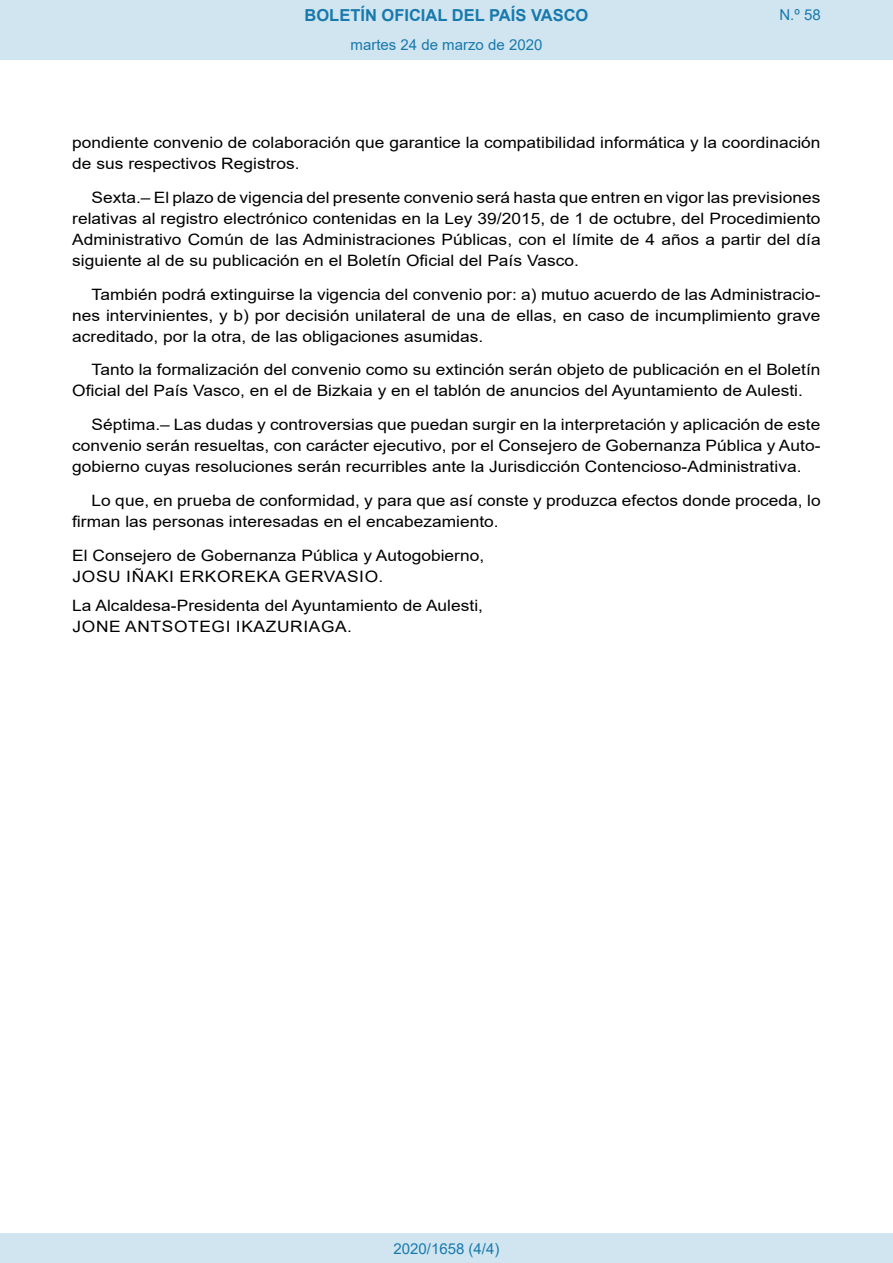
<style>
.page{position:relative;width:893px;height:1263px;background:#fff}
.page>*{position:absolute;margin:0;border:0;box-sizing:border-box;transform-origin:0 0}
.t1{font:700 16.5px "Arial";color:#1879ad}
.BOPVDetalle{font:15.6px/21px "Arial";color:#000;scale:1.11 1}
.BOPVFirmaPuesto{font:15.6px "Arial";color:#000;scale:1.11 1}
.BOPVFirmaNombre{font:15.6px "Arial";letter-spacing:.035em;color:#000;scale:1.11 1}
.Paginacion_Centro{font:15px "Arial";color:#1879ad}
</style>
<div class="page">
<div style="left:0;top:0;width:893px;height:60px;background:#d0e5f0"></div>
<div style="left:0;top:1233px;width:893px;height:30px;background:#d0e5f0"></div>
<p class="t1" style="left:305px;top:3px;width:285px">BOLETÍN OFICIAL DEL PAÍS VASCO</p>
<p class="Paginacion_Centro" style="left:351px;top:35px;width:193px">martes 24 de marzo de 2020</p>
<p class="Paginacion_Centro" style="left:779px;top:5px;width:43px">N.º 58</p>
<p class="BOPVDetalle" style="left:72px;top:132px;width:676px">pondiente convenio de colaboración que garantice la compatibilidad informática y la coordinación de sus respectivos Registros.</p>
<p class="BOPVDetalle" style="left:72px;top:187px;width:676px;text-align:justify;text-indent:19px">Sexta.– El plazo de vigencia del presente convenio será hasta que entren en vigor las previsiones relativas al registro electrónico contenidas en la Ley 39/2015, de 1 de octubre, del Procedimiento Administrativo Común de las Administraciones Públicas, con el límite de 4 años a partir del día siguiente al de su publicación en el Boletín Oficial del País Vasco.</p>
<p class="BOPVDetalle" style="left:72px;top:284px;width:676px;text-align:justify;text-indent:19px">También podrá extinguirse la vigencia del convenio por: a) mutuo acuerdo de las Administracio&shy;nes intervinientes, y b) por decisión unilateral de una de ellas, en caso de incumplimiento grave acreditado, por la otra, de las obligaciones asumidas.</p>
<p class="BOPVDetalle" style="left:72px;top:359px;width:676px;text-indent:19px">Tanto la formalización del convenio como su extinción serán objeto de publicación en el Boletín<br>Oficial del País Vasco, en el de Bizkaia y en el tablón de anuncios del Ayuntamiento de Aulesti.</p>
<p class="BOPVDetalle" style="left:72px;top:414px;width:676px;text-align:justify;text-indent:19px">Séptima.– Las dudas y controversias que puedan surgir en la interpretación y aplicación de este convenio serán resueltas, con carácter ejecutivo, por el Consejero de Gobernanza Pública y Auto&shy;gobierno cuyas resoluciones serán recurribles ante la Jurisdicción Contencioso-Administrativa.</p>
<p class="BOPVDetalle" style="left:72px;top:490px;width:676px;text-indent:19px">Lo que, en prueba de conformidad, y para que así conste y produzca efectos donde proceda, lo firman las personas interesadas en el encabezamiento.</p>
<p class="BOPVFirmaPuesto" style="left:72px;top:544px;width:373px">El Consejero de Gobernanza Pública y Autogobierno,</p>
<p class="BOPVFirmaNombre" style="left:73px;top:565px;width:281px">JOSU IÑAKI ERKOREKA GERVASIO.</p>
<p class="BOPVFirmaPuesto" style="left:72px;top:595px;width:372px">La Alcaldesa-Presidenta del Ayuntamiento de Aulesti,</p>
<p class="BOPVFirmaNombre" style="left:73px;top:616px;width:253px">JONE ANTSOTEGI IKAZURIAGA.</p>
<p class="Paginacion_Centro" style="left:393px;top:1238px;width:107px">2020/1658 (4/4)</p>
</div>
